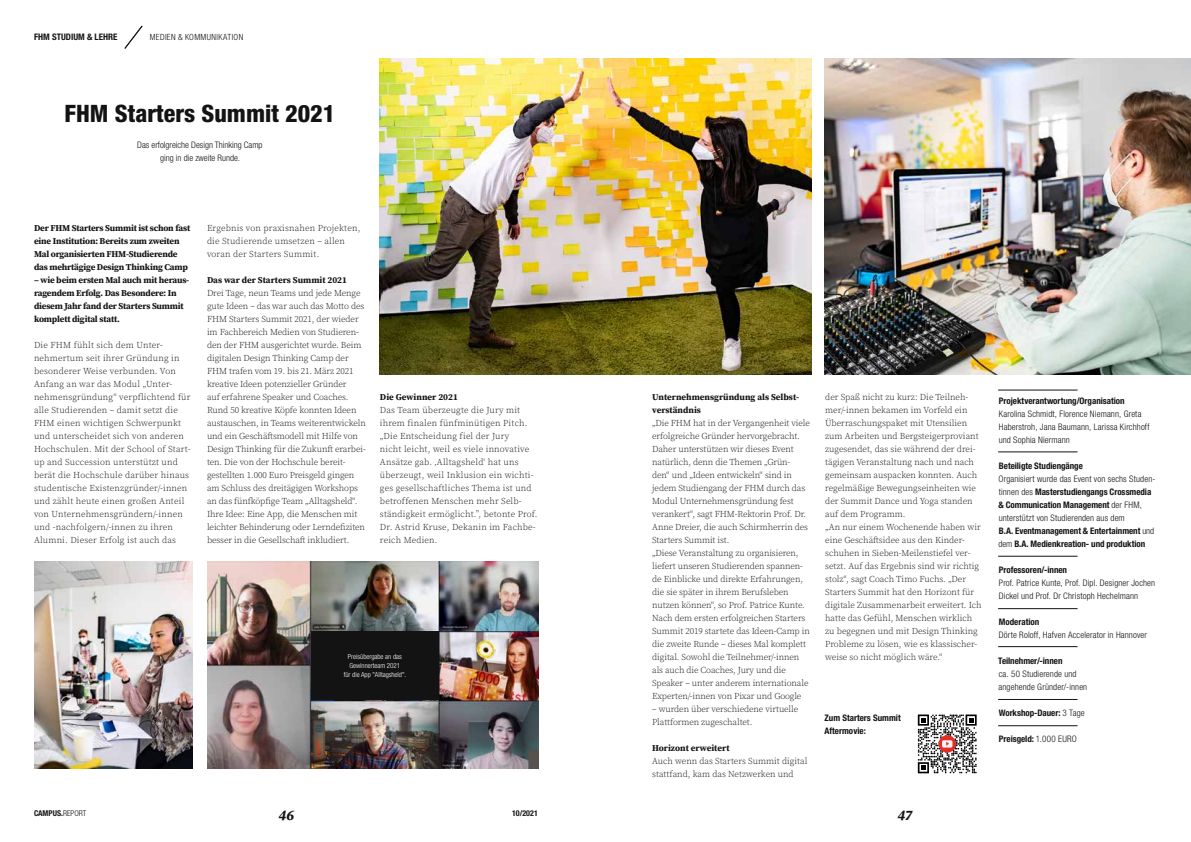
<style>
.page{position:relative;width:1191px;height:842px;background:#fff}
.page>*{position:absolute;margin:0;border:0;box-sizing:border-box;transform-origin:0 0}
.t1{font:800 condensed 24px "Helvetica Neue LT Std";color:#131313}
.t2{font:italic 900 14px "Source Serif Pro";color:#131313}
.t3{font:300 9px/13px "Source Serif Pro";letter-spacing:-.005em;color:#131313}
.t4{font:300 9px/13px "Source Serif Pro";letter-spacing:.02em;color:#131313}
.t5{font:700 condensed 9px/13px "Helvetica Neue LT Std";letter-spacing:-.005em;color:#131313}
.t6{font:300 condensed 9px/13px "Helvetica Neue LT Std";letter-spacing:.015em;color:#131313}
.t7{font:700 9px/13px "Source Serif Pro";letter-spacing:-.02em;color:#131313}
.t8{font:700 9px/13px "Source Serif Pro";color:#131313}
.t9{font:300 condensed 8.5px "Helvetica Neue LT Std";letter-spacing:.045em;color:#131313}
.t10{font:700 condensed 8px "Helvetica Neue LT Std";color:#131313}
.t11{font:300 condensed 7px/9px "Helvetica Neue LT Std";color:#fff;text-align:center}
.s1{font-weight:300}
</style>
<div class="page">
<img style="left:380px;top:58px;width:431px;height:316px">
<img style="left:825px;top:58px;width:366px;height:316px">
<img style="left:34px;top:561px;width:159px;height:207px">
<img style="left:207px;top:561px;width:332px;height:207px">
<hr style="left:998px;top:390px;width:79px;height:1px;background:#131313">
<hr style="left:998px;top:452px;width:79px;height:1px;background:#131313">
<hr style="left:998px;top:556px;width:79px;height:1px;background:#131313">
<hr style="left:998px;top:608px;width:79px;height:1px;background:#131313">
<hr style="left:998px;top:646px;width:79px;height:1px;background:#131313">
<hr style="left:998px;top:699px;width:79px;height:1px;background:#131313">
<hr style="left:998px;top:725px;width:79px;height:1px;background:#131313">
<svg style="left:917px;top:714px;width:59px;height:59px"></svg>
<svg style="left:124px;top:26px;width:18px;height:23px"></svg>
<div style="left:311px;top:631px;width:127px;height:69px;background:#131313"></div>
<p class="t5" style="left:34px;top:31px;width:85px">FHM STUDIUM &amp; LEHRE</p>
<p class="t9" style="left:150px;top:32px;width:95px">MEDIEN &amp; KOMMUNIKATION</p>
<h1 class="t1" style="left:65px;top:99px;width:272px">FHM Starters Summit 2021</h1>
<p class="t6" style="left:137px;top:138px;width:127px;text-align:center">Das erfolgreiche Design Thinking Camp ging in die zweite Runde.</p>
<p class="t7" style="left:34px;top:221px;width:158px">Der FHM Starters Summit ist schon fast eine Institution: Bereits zum zweiten Mal organisierten FHM-Studierende das mehrtägige Design Thinking Camp</p>
<p class="t7" style="left:34px;top:273px;width:157px">– wie beim ersten Mal auch mit heraus&shy;ragendem Erfolg. Das Besondere: In diesem Jahr fand der Starters Summit komplett digital statt.</p>
<p class="t4" style="left:34px;top:339px;width:158px">Die FHM fühlt sich dem Unter&shy;nehmertum seit ihrer Gründung in besonderer Weise verbunden. Von Anfang an war das Modul „Unter&shy;nehmensgründung“ verpflichtend für alle Studierenden – damit setzt die FHM einen wichtigen Schwerpunkt und unterscheidet sich von anderen Hochschulen. Mit der School of Start&shy;up and Succession unterstützt und berät die Hochschule darüber hinaus studentische Existenzgründer/-innen und zählt heute einen großen Anteil von Unternehmensgründern/-innen und -nachfolgern/-innen zu ihren Alumni. Dieser Erfolg ist auch das</p>
<p class="t4" style="left:207px;top:222px;width:155px">Ergebnis von praxisnahen Projekten, die Studierende umsetzen – allen voran der Starters Summit.</p>
<p class="t8" style="left:207px;top:273px;width:142px">Das war der Starters Summit 2021</p>
<p class="t3" style="left:207px;top:287px;width:160px">Drei Tage, neun Teams und jede Menge gute Ideen – das war auch das Motto des FHM Starters Summit 2021, der wieder im Fachbereich Medien von Studieren&shy;den der FHM ausgerichtet wurde. Beim digitalen Design Thinking Camp der FHM trafen vom 19. bis 21. März 2021 kreative Ideen potenzieller Gründer<br>auf erfahrene Speaker und Coaches.<br>Rund 50 kreative Köpfe konnten Ideen austauschen, in Teams weiterentwickeln und ein Geschäftsmodell mit Hilfe von Design Thinking für die Zukunft erarbei&shy;ten. Die von der Hochschule bereit&shy;gestellten 1.000 Euro Preisgeld gingen am Schluss des dreitägigen Workshops an das fünfköpfige Team „Alltagsheld“.<br>Ihre Idee: Eine App, die Menschen mit leichter Behinderung oder Lerndefiziten besser in die Gesellschaft inkludiert.</p>
<p class="t8" style="left:380px;top:390px;width:79px">Die Gewinner 2021</p>
<p class="t4" style="left:380px;top:403px;width:159px">Das Team überzeugte die Jury mit ihrem finalen fünfminütigen Pitch. „Die Entscheidung fiel der Jury<br>nicht leicht, weil es viele innovative Ansätze gab. ‚Alltagsheld‘ hat uns überzeugt, weil Inklusion ein wichti&shy;ges gesellschaftliches Thema ist und betroffenen Menschen mehr Selb&shy;ständigkeit ermöglicht.”, betonte Prof.<br>Dr. Astrid Kruse, Dekanin im Fachbe&shy;reich Medien.</p>
<p class="t11" style="left:344px;top:652px;width:64px">Preisübergabe an das<br>Gewinnerteam 2021<br>für die App "Alltagsheld".</p>
<p class="t8" style="left:652px;top:390px;width:148px">Unternehmensgründung als Selbst&shy;verständnis</p>
<p class="t3" style="left:652px;top:417px;width:159px">„Die FHM hat in der Vergangenheit viele erfolgreiche Gründer hervorgebracht.<br>Daher unterstützen wir dieses Event natürlich, denn die Themen „Grün&shy;den“ und „Ideen entwickeln“ sind in jedem Studiengang der FHM durch das Modul Unternehmensgründung fest verankert“, sagt FHM-Rektorin Prof. Dr.<br>Anne Dreier, die auch Schirmherrin des Starters Summit ist.<br>„Diese Veranstaltung zu organisieren, liefert unseren Studierenden spannen&shy;de Einblicke und direkte Erfahrungen, die sie später in ihrem Berufsleben nutzen können“, so Prof. Patrice Kunte.<br>Nach dem ersten erfolgreichen Starters Summit 2019 startete das Ideen-Camp in die zweite Runde – dieses Mal komplett digital. Sowohl die Teilnehmer/-innen als auch die Coaches, Jury und die Speaker – unter anderem internationale Experten/-innen von Pixar und Google</p>
<p class="t3" style="left:652px;top:703px;width:148px">– wurden über verschiedene virtuelle<br>Plattformen zugeschaltet.</p>
<p class="t8" style="left:652px;top:741px;width:79px">Horizont erweitert</p>
<p class="t3" style="left:652px;top:755px;width:157px">Auch wenn das Starters Summit digital stattfand, kam das Netzwerken und</p>
<p class="t3" style="left:825px;top:391px;width:158px">der Spaß nicht zu kurz: Die Teilneh&shy;mer/-innen bekamen im Vorfeld ein Überraschungspaket mit Utensilien zum Arbeiten und Bergsteigerproviant zugesendet, das sie während der drei&shy;tägigen Veranstaltung nach und nach gemeinsam auspacken konnten. Auch regelmäßige Bewegungseinheiten wie der Summit Dance und Yoga standen auf dem Programm.<br>„An nur einem Wochenende haben wir eine Geschäftsidee aus den Kinder&shy;schuhen in Sieben-Meilenstiefel ver&shy;setzt. Auf das Ergebnis sind wir richtig stolz“, sagt Coach Timo Fuchs. „Der Starters Summit hat den Horizont für digitale Zusammenarbeit erweitert. Ich hatte das Gefühl, Menschen wirklich zu begegnen und mit Design Thinking Probleme zu lösen, wie es klassischer&shy;weise so nicht möglich wäre.“</p>
<p class="t5" style="left:824px;top:711px;width:78px">Zum Starters Summit<br>Aftermovie:</p>
<p class="t10" style="left:34px;top:809px;width:54px">CAMPUS.<span class="s1">REPORT</span></p>
<h2 class="t2" style="left:279px;top:805px;width:17px">46</h2>
<p class="t10" style="left:512px;top:809px;width:27px">10/2021</p>
<h2 class="t2" style="left:897px;top:805px;width:16px">47</h2>
<p class="t5" style="left:999px;top:394px;width:127px">Projektverantwortung/Organisation</p>
<p class="t6" style="left:998px;top:407px;width:152px">Karolina Schmidt, Florence Niemann, Greta<br>Haberstroh, Jana Baumann, Larissa Kirchhoff und Sophia Niermann</p>
<p class="t5" style="left:999px;top:459px;width:85px">Beteiligte Studiengänge</p>
<p class="t5" style="left:998px;top:472px;width:158px"><span class="s1">Organisiert wurde das Event von sechs Studen&shy;tinnen des</span> Masterstudiengangs Crossmedia &amp; Communication Management <span class="s1">der FHM, unterstützt von Studierenden aus dem<br></span>B.A. Eventmanagement &amp; Entertainment <span class="s1">und dem</span> B.A. Medienkreation- und produktion</p>
<p class="t5" style="left:999px;top:563px;width:70px">Professoren/-innen</p>
<p class="t6" style="left:998px;top:576px;width:158px">Prof. Patrice Kunte, Prof. Dipl. Designer Jochen<br>Dickel und Prof. Dr Christoph Hechelmann</p>
<p class="t5" style="left:999px;top:615px;width:42px">Moderation</p>
<p class="t6" style="left:998px;top:628px;width:150px">Dörte Roloff, Hafven Accelerator in Hannover</p>
<p class="t5" style="left:998px;top:654px;width:66px">Teilnehmer/-innen</p>
<p class="t6" style="left:998px;top:667px;width:90px">ca. 50 Studierende und angehende Gründer/-innen</p>
<p class="t5" style="left:998px;top:706px;width:87px">Workshop-Dauer: <span class="s1">3 Tage</span></p>
<p class="t5" style="left:999px;top:732px;width:80px">Preisgeld: <span class="s1">1.000 EURO</span></p>
</div>
